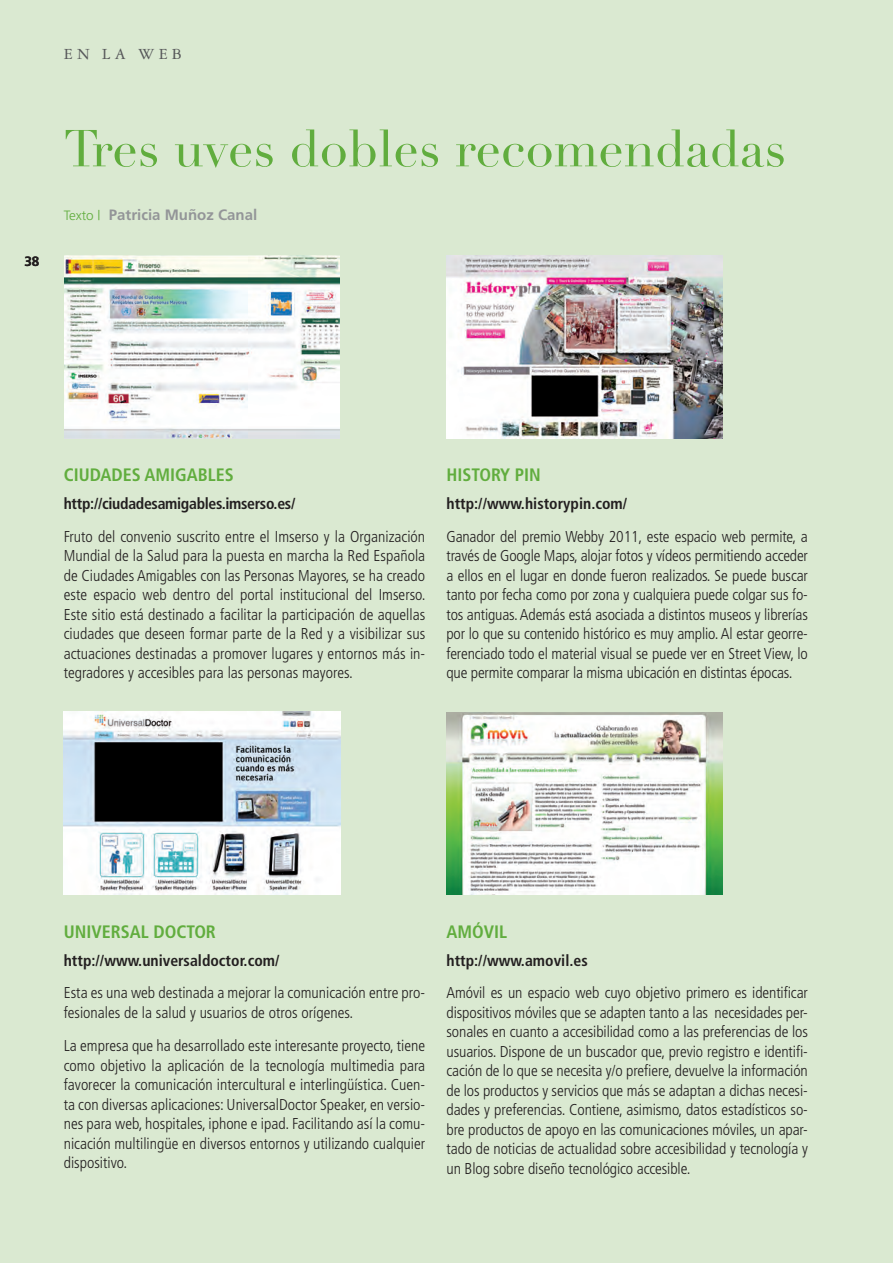
<style>
.page{position:relative;width:893px;height:1263px;background:#dae9d1}
.page>*{position:absolute;margin:0;border:0;box-sizing:border-box;transform-origin:0 0}
.TITULO{font:51px "Didot LH";color:#61ad3e}
.WEB_1{font:700 condensed 18px "Frutiger";color:#61ad3e}
.t1{font:16.5px "Garamond Three";color:#57585a}
.TEXTO{font:300 condensed 15.75px/19.5px "Frutiger";color:#231f20;text-align:justify}
.WEB_2{font:700 condensed 15.75px "Frutiger";color:#231f20}
.WEB_2-2{font:700 condensed 15.75px "Frutiger";letter-spacing:-.02em;color:#231f20}
.AUTORES{font:700 15px "Frutiger";color:#939598}
.t2{font:700 13.5px "Frutiger";color:#231f20}
.s1{font-weight:300;font-size:13.5px;color:#61ad3e}
</style>
<div class="page">
<img style="left:64px;top:255px;width:276px;height:183px">
<img style="left:64px;top:712px;width:276px;height:183px">
<img style="left:446px;top:255px;width:277px;height:183px">
<img style="left:446px;top:712px;width:276px;height:182px">
<p class="t1" style="left:64px;top:45px;width:120px">EN LA WEB</p>
<p class="t2" style="left:24px;top:253px;width:17px">38</p>
<p class="TITULO" style="left:64px;top:118px;width:724px">Tres uves dobles recomendadas</p>
<p class="AUTORES" style="left:64px;top:206px;width:195px"><span class="s1">Texto |</span> Patricia Muñoz Canal</p>
<p class="WEB_1" style="left:64px;top:464px;width:172px">CIUDADES AMIGABLES</p>
<p class="WEB_2-2" style="left:64px;top:494px;width:233px">http://ciudadesamigables.imserso.es/</p>
<p class="TEXTO" style="left:64px;top:526px;width:363px">Fruto del convenio suscrito entre el Imserso y la Organización Mundial de la Salud para la puesta en marcha la Red Española de Ciudades Amigables con las Personas Mayores, se ha creado este espacio web dentro del portal institucional del Imserso.<br>Este sitio está destinado a facilitar la participación de aquellas ciudades que deseen formar parte de la Red y a visibilizar sus actuaciones destinadas a promover lugares y entornos más in&shy;tegradores y accesibles para las personas mayores.</p>
<p class="WEB_1" style="left:446px;top:464px;width:96px">HISTORY PIN</p>
<p class="WEB_2" style="left:446px;top:494px;width:182px">http://www.historypin.com/</p>
<p class="TEXTO" style="left:446px;top:526px;width:363px">Ganador del premio Webby 2011, este espacio web permite, a través de Google Maps, alojar fotos y vídeos permitiendo acceder a ellos en el lugar en donde fueron realizados. Se puede buscar tanto por fecha como por zona y cualquiera puede colgar sus fo&shy;tos antiguas. Además está asociada a distintos museos y librerías por lo que su contenido histórico es muy amplio. Al estar georre&shy;ferenciado todo el material visual se puede ver en Street View, lo que permite comparar la misma ubicación en distintas épocas.</p>
<p class="WEB_1" style="left:64px;top:921px;width:154px">UNIVERSAL DOCTOR</p>
<p class="WEB_2" style="left:64px;top:951px;width:217px">http://www.universaldoctor.com/</p>
<p class="TEXTO" style="left:64px;top:983px;width:363px">Esta es una web destinada a mejorar la comunicación entre pro&shy;fesionales de la salud y usuarios de otros orígenes.</p>
<p class="TEXTO" style="left:64px;top:1036px;width:363px">La empresa que ha desarrollado este interesante proyecto, tiene como objetivo la aplicación de la tecnología multimedia para favorecer la comunicación intercultural e interlingüística. Cuen&shy;ta con diversas aplicaciones: UniversalDoctor Speaker, en versio&shy;nes para web, hospitales, iphone e ipad. Facilitando así la comu&shy;nicación multilingüe en diversos entornos y utilizando cualquier dispositivo.</p>
<p class="WEB_1" style="left:446px;top:921px;width:62px">AMÓVIL</p>
<p class="WEB_2" style="left:446px;top:951px;width:143px">http://www.amovil.es</p>
<p class="TEXTO" style="left:446px;top:983px;width:363px">Amóvil es un espacio web cuyo objetivo primero es identificar dispositivos móviles que se adapten tanto a las necesidades per&shy;sonales en cuanto a accesibilidad como a las preferencias de los usuarios. Dispone de un buscador que, previo registro e identifi&shy;cación de lo que se necesita y/o prefiere, devuelve la información de los productos y servicios que más se adaptan a dichas necesi&shy;dades y preferencias. Contiene, asimismo, datos estadísticos so&shy;bre productos de apoyo en las comunicaciones móviles, un apar&shy;tado de noticias de actualidad sobre accesibilidad y tecnología y un Blog sobre diseño tecnológico accesible.</p>
</div>
